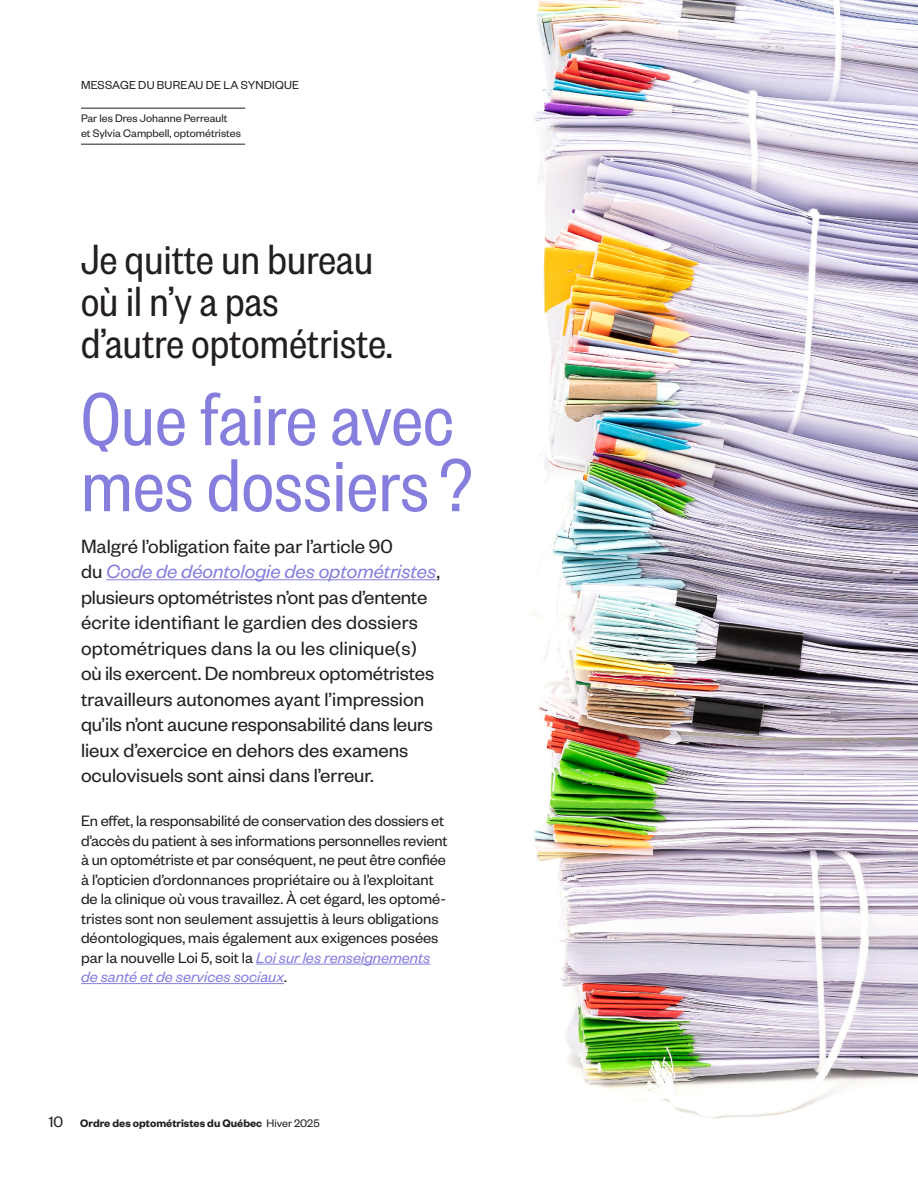
<style>
.page{position:relative;width:918px;height:1188px;background:#fff}
.page>*{position:absolute;margin:0;border:0;box-sizing:border-box;transform-origin:0 0}
.Titre_-_Moyen{font:82.5px/66px "Founders Grotesk Cond";letter-spacing:.005em;color:#867edd}
.Titre_-_Petit{font:46.5px/42px "Founders Grotesk Cond";letter-spacing:.005em;color:#231f20}
.Intro_--_14_17_Regular{font:21px/25.5px "Founders Grotesk";color:#231f20}
.Body_11_13{font:16.5px/19.5px "Founders Grotesk";color:#231f20}
.Titre_de_section{font:12.75px "Founders Grotesk";letter-spacing:.015em;color:#231f20}
.Auteur{font:12px/15px "Founders Grotesk";color:#231f20}
.t1{font:600 12px "Founders Grotesk";color:#231f20}
.s1{font-style:italic;color:#867edd}
.s2{font-weight:400;font-size:16.5px}
.s3{font-weight:400}
</style>
<div class="page">
<img style="left:532px;top:0;width:386px;height:1118px">
<hr style="left:81px;top:108px;width:164px;height:1px;background:#231f20">
<hr style="left:81px;top:144px;width:164px;height:1px;background:#231f20">
<hr style="left:106px;top:579px;width:330px;height:1px;background:#867edd">
<hr style="left:256px;top:964px;width:174px;height:1px;background:#867edd">
<hr style="left:81px;top:983px;width:203px;height:1px;background:#867edd">
<p class="Titre_de_section" style="left:81px;top:77px;width:220px">MESSAGE DU BUREAU DE LA SYNDIQUE</p>
<p class="Auteur" style="left:81px;top:110px;width:161px">Par les Dres Johanne Perreault<br>et Sylvia Campbell, optométristes</p>
<p class="Titre_-_Petit" style="left:81px;top:237px;width:314px">Je quitte un bureau où il n’y a pas d’autre optométriste.</p>
<p class="Titre_-_Moyen" style="left:81px;top:383px;width:393px">Que faire avec mes dossiers?</p>
<p class="Intro_--_14_17_Regular" style="left:81px;top:532px;width:361px">Malgré l’obligation faite par l’article 90<br>du <span class="s1">Code de déontologie des optométristes</span>, plusieurs optométristes n’ont pas d’entente écrite identifiant le gardien des dossiers optométriques dans la ou les clinique(s) où ils exercent. De nombreux optométristes travailleurs autonomes ayant l’impression qu’ils n’ont aucune responsabilité dans leurs lieux d’exercice en dehors des examens oculovisuels sont ainsi dans l’erreur.</p>
<p class="Body_11_13" style="left:81px;top:811px;width:368px">En effet, la responsabilité de conservation des dossiers et d’accès du patient à ses informations personnelles revient à un optométriste et par conséquent, ne peut être confiée à l’opticien d’ordonnances propriétaire ou à l’exploitant de la clinique où vous travaillez. À cet égard, les optomé&shy;tristes sont non seulement assujettis à leurs obligations déontologiques, mais également aux exigences posées par la nouvelle Loi 5, soit la <span class="s1">Loi sur les renseignements de santé et de services sociaux</span>.</p>
<p class="t1" style="left:49px;top:1115px;width:272px"><span class="s2">10</span> Ordre des optométristes du Québec <span class="s3">Hiver 2025</span></p>
</div>
